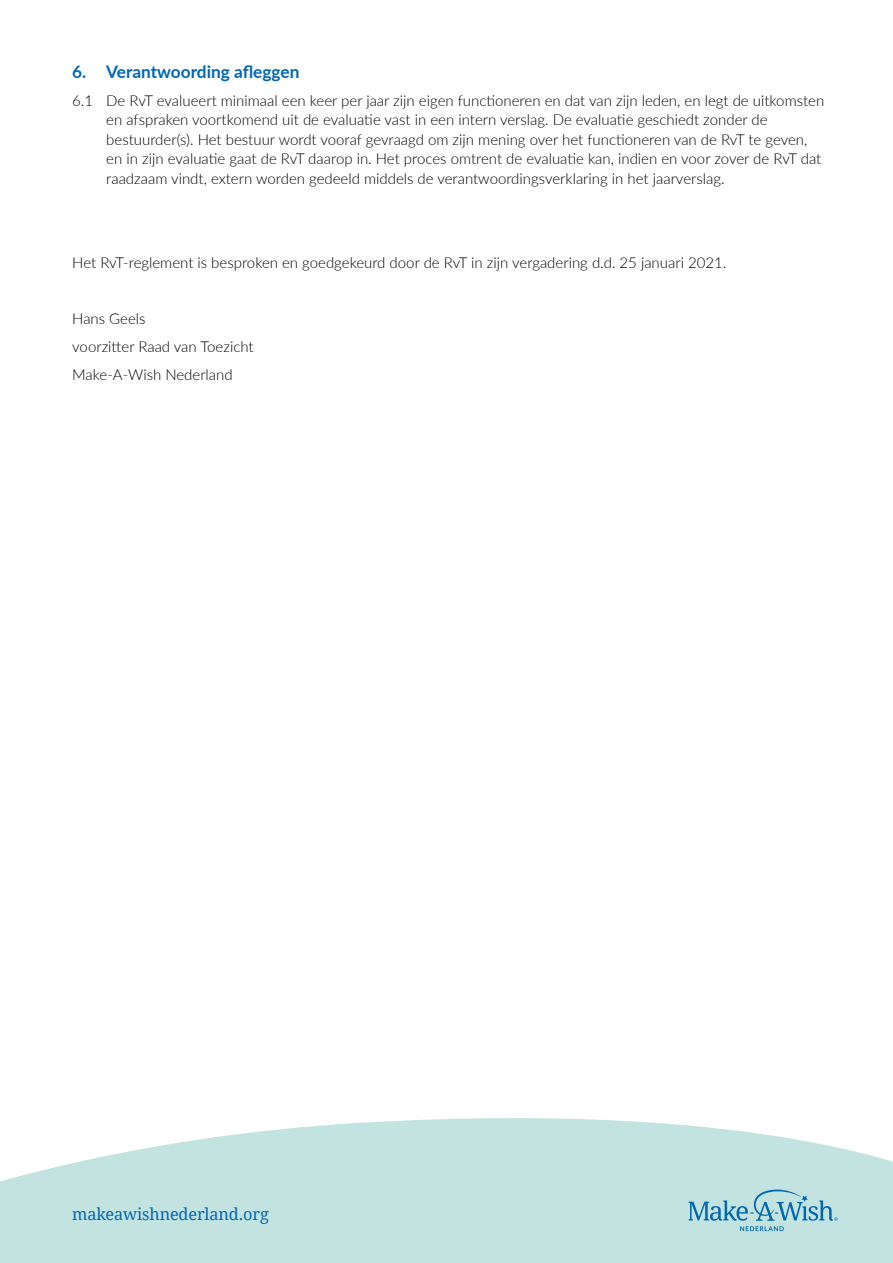
<style>
.page{position:relative;width:893px;height:1263px;background:#fff}
.page>*{position:absolute;margin:0;border:0;box-sizing:border-box;transform-origin:0 0}
.t1{font:700 17.25px "Lato";color:#0067b2}
.Subheading{font:16.5px "Droid Serif";letter-spacing:-.01em;color:#0067b2}
.plat{font:300 15px/19.5px "Lato";color:#000}
</style>
<div class="page">
<svg style="left:0;top:1118px;width:893px;height:145px;background:#cae6e4"></svg>
<svg style="left:689px;top:1189px;width:149px;height:42px;background:#a0cdd8"></svg>
<p class="t1" style="left:72px;top:59px;width:229px">6. Verantwoording afleggen</p>
<p class="plat" style="left:106px;top:90px;width:719px;text-indent:-34px">6.1 De RvT evalueert minimaal een keer per jaar zijn eigen functioneren en dat van zijn leden, en legt de uitkomsten en afspraken voortkomend uit de evaluatie vast in een intern verslag. De evaluatie geschiedt zonder de bestuurder(s). Het bestuur wordt vooraf gevraagd om zijn mening over het functioneren van de RvT te geven, en in zijn evaluatie gaat de RvT daarop in. Het proces omtrent de evaluatie kan, indien en voor zover de RvT dat raadzaam vindt, extern worden gedeeld middels de verantwoordingsverklaring in het jaarverslag.</p>
<p class="plat" style="left:72px;top:252px;width:656px">Het RvT-reglement is besproken en goedgekeurd door de RvT in zijn vergadering d.d. 25 januari 2021.</p>
<p class="plat" style="left:72px;top:308px;width:75px">Hans Geels</p>
<p class="plat" style="left:72px;top:336px;width:183px">voorzitter Raad van Toezicht</p>
<p class="plat" style="left:72px;top:364px;width:162px">Make-A-Wish Nederland</p>
<p class="Subheading" style="left:72px;top:1203px;width:198px">makeawishnederland.org</p>
</div>
